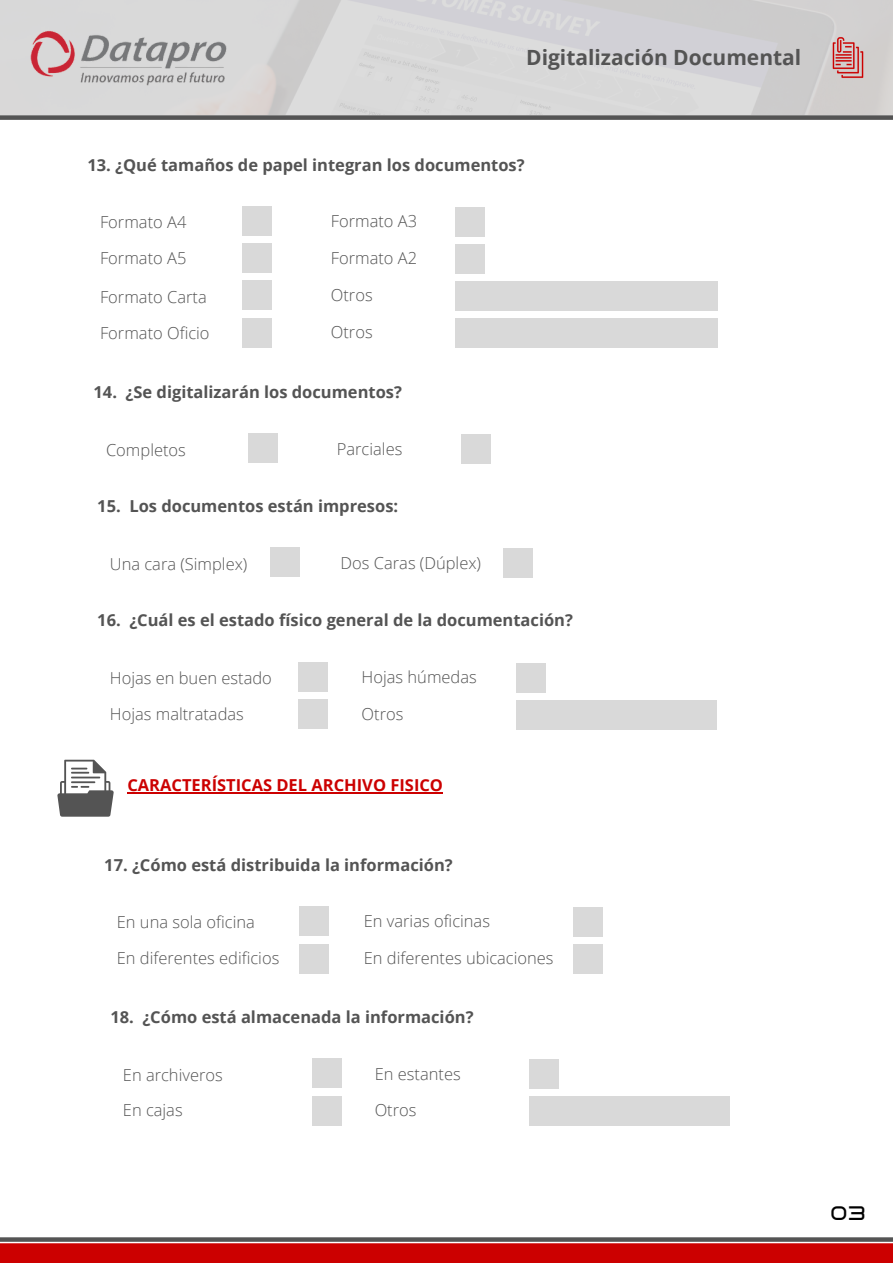
<style>
.page{position:relative;width:893px;height:1264px;background:#fff}
.page>*{position:absolute;margin:0;border:0;box-sizing:border-box;transform-origin:0 0}
.t1{font:700 21px "Open Sans";color:#545454}
.t2{font:700 19.5px "Lastica";color:#000}
.t3{font:300 16.5px/35.4px "Open Sans";color:#545454}
.t4{font:700 16.5px "Open Sans";color:#545454}
.t5{font:700 16.5px "Open Sans";color:#c00}
</style>
<div class="page">
<img style="left:0;top:0;width:892px;height:114px">
<div style="left:0;top:115px;width:892px;height:5px;background:#545454"></div>
<img style="left:30px;top:29px;width:197px;height:58px">
<img style="left:823px;top:33px;width:49px;height:49px">
<div style="left:242px;top:206px;width:29px;height:29px;background:#d9d9d9"></div>
<div style="left:242px;top:244px;width:29px;height:29px;background:#d9d9d9"></div>
<div style="left:242px;top:280px;width:29px;height:29px;background:#d9d9d9"></div>
<div style="left:242px;top:318px;width:29px;height:29px;background:#d9d9d9"></div>
<div style="left:455px;top:207px;width:29px;height:29px;background:#d9d9d9"></div>
<div style="left:455px;top:244px;width:29px;height:29px;background:#d9d9d9"></div>
<div style="left:455px;top:281px;width:262px;height:29px;background:#d9d9d9"></div>
<div style="left:455px;top:318px;width:262px;height:29px;background:#d9d9d9"></div>
<div style="left:0;top:1243px;width:892px;height:19px;background:#c00"></div>
<svg style="left:0;top:1237px;width:892px;height:4px;background:#616161"></svg>
<div style="left:248px;top:433px;width:29px;height:29px;background:#d9d9d9"></div>
<div style="left:461px;top:434px;width:29px;height:30px;background:#d9d9d9"></div>
<div style="left:270px;top:547px;width:30px;height:30px;background:#d9d9d9"></div>
<div style="left:503px;top:549px;width:29px;height:29px;background:#d9d9d9"></div>
<div style="left:299px;top:662px;width:29px;height:29px;background:#d9d9d9"></div>
<div style="left:299px;top:699px;width:29px;height:29px;background:#d9d9d9"></div>
<div style="left:516px;top:663px;width:29px;height:29px;background:#d9d9d9"></div>
<div style="left:516px;top:700px;width:200px;height:29px;background:#d9d9d9"></div>
<svg style="left:57px;top:759px;width:57px;height:57px"></svg>
<hr style="left:127px;top:792px;width:316px;height:1px;background:#c00">
<div style="left:299px;top:906px;width:29px;height:29px;background:#d9d9d9"></div>
<div style="left:299px;top:943px;width:29px;height:30px;background:#d9d9d9"></div>
<div style="left:573px;top:907px;width:30px;height:29px;background:#d9d9d9"></div>
<div style="left:573px;top:944px;width:30px;height:29px;background:#d9d9d9"></div>
<div style="left:312px;top:1058px;width:29px;height:29px;background:#d9d9d9"></div>
<div style="left:312px;top:1096px;width:29px;height:29px;background:#d9d9d9"></div>
<div style="left:529px;top:1059px;width:29px;height:29px;background:#d9d9d9"></div>
<div style="left:529px;top:1096px;width:200px;height:29px;background:#d9d9d9"></div>
<p class="t1" style="left:526px;top:42px;width:277px">Digitalización Documental</p>
<p class="t4" style="left:87px;top:153px;width:438px">13. ¿Qué tamaños de papel integran los documentos?</p>
<p class="t3" style="left:100px;top:204px;width:88px">Formato A4<br>Formato A5</p>
<p class="t3" style="left:100px;top:278px;width:108px">Formato Carta</p>
<p class="t3" style="left:100px;top:315px;width:111px">Formato Oficio</p>
<p class="t3" style="left:331px;top:203px;width:88px">Formato A3</p>
<p class="t3" style="left:331px;top:240px;width:88px">Formato A2</p>
<p class="t3" style="left:331px;top:277px;width:43px">Otros</p>
<p class="t3" style="left:331px;top:314px;width:43px">Otros</p>
<p class="t4" style="left:93px;top:380px;width:310px">14. ¿Se digitalizarán los documentos?</p>
<p class="t3" style="left:106px;top:431px;width:81px">Completos</p>
<p class="t3" style="left:337px;top:430px;width:67px">Parciales</p>
<p class="t4" style="left:97px;top:494px;width:302px">15. Los documentos están impresos:</p>
<p class="t3" style="left:110px;top:546px;width:139px">Una cara (Simplex)</p>
<p class="t3" style="left:340px;top:544px;width:142px">Dos Caras (Dúplex)</p>
<p class="t4" style="left:97px;top:609px;width:477px">16. ¿Cuál es el estado físico general de la documentación?</p>
<p class="t3" style="left:110px;top:660px;width:163px">Hojas en buen estado<br>Hojas maltratadas</p>
<p class="t3" style="left:361px;top:659px;width:117px">Hojas húmedas</p>
<p class="t3" style="left:361px;top:695px;width:43px">Otros</p>
<p class="t5" style="left:127px;top:773px;width:317px">CARACTERÍSTICAS DEL ARCHIVO FISICO</p>
<p class="t4" style="left:104px;top:853px;width:350px">17. ¿Cómo está distribuida la información?</p>
<p class="t3" style="left:117px;top:904px;width:164px">En una sola oficina<br>En diferentes edificios</p>
<p class="t3" style="left:364px;top:903px;width:128px">En varias oficinas</p>
<p class="t3" style="left:364px;top:939px;width:191px">En diferentes ubicaciones</p>
<p class="t4" style="left:110px;top:1005px;width:364px">18. ¿Cómo está almacenada la información?</p>
<p class="t3" style="left:123px;top:1056px;width:101px">En archiveros<br>En cajas</p>
<p class="t3" style="left:374px;top:1055px;width:87px">En estantes</p>
<p class="t3" style="left:374px;top:1092px;width:43px">Otros</p>
<p class="t2" style="left:830px;top:1203px;width:37px">03</p>
</div>
